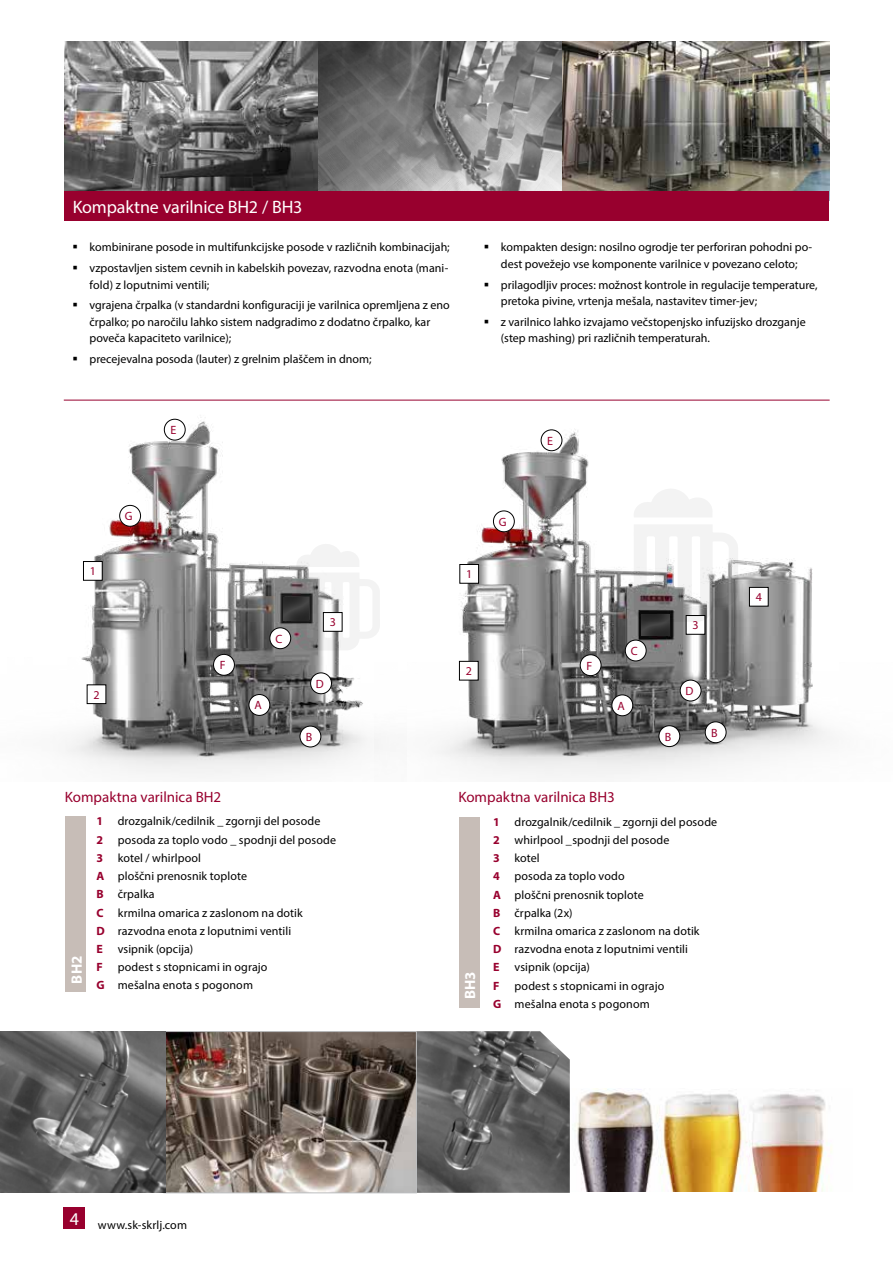
<style>
.page{position:relative;width:893px;height:1263px;background:#fff}
.page>*{position:absolute;margin:0;border:0;box-sizing:border-box;transform-origin:0 0}
.t1{font:18px "Myriad Pro";letter-spacing:-.01em;color:#fff}
.t2{font:15px "Myriad Pro";color:#98002e}
.t3{font:700 15px "Myriad Pro";letter-spacing:.005em;color:#fff}
.t4{font:12px/18.1px "Myriad Pro";color:#000}
.t5{font:12px "Myriad Pro";color:#98002e}
.s1{font-weight:700;color:#98002e}
</style>
<div class="page">
<div style="left:64px;top:1208px;width:21px;height:21px;background:#98002e"></div>
<img style="left:66px;top:418px;width:301px;height:357px">
<img style="left:374px;top:429px;width:456px;height:348px">
<svg style="left:296px;top:543px;width:84px;height:107px"></svg>
<img style="left:575px;top:1088px;width:257px;height:103px">
<img style="left:65px;top:42px;width:254px;height:149px">
<img style="left:417px;top:1031px;width:153px;height:162px">
<div style="left:283px;top:592px;width:30px;height:29px;background:#000;opacity:.5"></div>
<div style="left:83px;top:561px;width:19px;height:19px;background:#fff"></div>
<div style="left:83px;top:561px;width:19px;height:19px;border:1px solid #000"></div>
<div style="left:87px;top:685px;width:19px;height:19px;background:#fff"></div>
<div style="left:87px;top:685px;width:19px;height:19px;border:1px solid #000"></div>
<div style="left:323px;top:612px;width:19px;height:19px;background:#fff"></div>
<div style="left:323px;top:612px;width:19px;height:19px;border:1px solid #000"></div>
<div style="left:249px;top:694px;width:21px;height:21px;background:#fff;border-radius:50%"></div>
<div style="left:249px;top:694px;width:21px;height:22px;border:1px solid #000;border-radius:50%"></div>
<div style="left:270px;top:628px;width:21px;height:21px;background:#fff;border-radius:50%"></div>
<div style="left:270px;top:628px;width:21px;height:21px;border:1px solid #000;border-radius:50%"></div>
<div style="left:311px;top:673px;width:20px;height:21px;background:#fff;border-radius:50%"></div>
<div style="left:310px;top:673px;width:22px;height:21px;border:1px solid #000;border-radius:50%"></div>
<div style="left:164px;top:419px;width:21px;height:21px;background:#fff;border-radius:50%"></div>
<div style="left:164px;top:419px;width:21px;height:21px;border:1px solid #000;border-radius:50%"></div>
<div style="left:120px;top:505px;width:21px;height:21px;background:#fff;border-radius:50%"></div>
<div style="left:119px;top:505px;width:22px;height:21px;border:1px solid #000;border-radius:50%"></div>
<div style="left:214px;top:654px;width:20px;height:21px;background:#fff;border-radius:50%"></div>
<div style="left:213px;top:654px;width:22px;height:21px;border:1px solid #000;border-radius:50%"></div>
<div style="left:300px;top:726px;width:21px;height:21px;background:#fff;border-radius:50%"></div>
<div style="left:300px;top:726px;width:21px;height:21px;border:1px solid #000;border-radius:50%"></div>
<img style="left:562px;top:42px;width:267px;height:149px">
<img style="left:319px;top:42px;width:243px;height:149px">
<div style="left:64px;top:191px;width:765px;height:30px;background:#98002e"></div>
<hr style="left:64px;top:400px;width:766px;height:1px;background:#98002e">
<div style="left:65px;top:817px;width:21px;height:175px;background:#c7bdb7"></div>
<div style="left:459px;top:817px;width:20px;height:190px;background:#c7bdb7"></div>
<img style="left:0;top:1031px;width:415px;height:162px">
<div style="left:164px;top:1031px;width:253px;height:162px;border:1px solid #bcbec0"></div>
<div style="left:641px;top:610px;width:30px;height:26px;background:#000;opacity:.5"></div>
<div style="left:612px;top:695px;width:21px;height:21px;background:#fff;border-radius:50%"></div>
<div style="left:612px;top:695px;width:21px;height:21px;border:1px solid #000;border-radius:50%"></div>
<div style="left:659px;top:726px;width:21px;height:21px;background:#fff;border-radius:50%"></div>
<div style="left:659px;top:725px;width:21px;height:22px;border:1px solid #000;border-radius:50%"></div>
<div style="left:625px;top:640px;width:21px;height:21px;background:#fff;border-radius:50%"></div>
<div style="left:625px;top:640px;width:21px;height:21px;border:1px solid #000;border-radius:50%"></div>
<div style="left:680px;top:680px;width:21px;height:21px;background:#fff;border-radius:50%"></div>
<div style="left:680px;top:680px;width:21px;height:21px;border:1px solid #000;border-radius:50%"></div>
<div style="left:541px;top:430px;width:21px;height:21px;background:#fff;border-radius:50%"></div>
<div style="left:541px;top:430px;width:21px;height:21px;border:1px solid #000;border-radius:50%"></div>
<div style="left:580px;top:655px;width:21px;height:21px;background:#fff;border-radius:50%"></div>
<div style="left:580px;top:654px;width:21px;height:22px;border:1px solid #000;border-radius:50%"></div>
<div style="left:493px;top:511px;width:21px;height:21px;background:#fff;border-radius:50%"></div>
<div style="left:493px;top:511px;width:21px;height:21px;border:1px solid #000;border-radius:50%"></div>
<div style="left:749px;top:587px;width:19px;height:19px;background:#fff"></div>
<div style="left:749px;top:587px;width:19px;height:19px;border:1px solid #000"></div>
<div style="left:460px;top:564px;width:19px;height:19px;background:#fff"></div>
<div style="left:460px;top:564px;width:19px;height:19px;border:1px solid #000"></div>
<div style="left:459px;top:661px;width:19px;height:19px;background:#fff"></div>
<div style="left:459px;top:661px;width:19px;height:19px;border:1px solid #000"></div>
<div style="left:686px;top:615px;width:19px;height:19px;background:#fff"></div>
<div style="left:705px;top:722px;width:21px;height:21px;background:#fff;border-radius:50%"></div>
<div style="left:705px;top:722px;width:21px;height:21px;border:1px solid #000;border-radius:50%"></div>
<svg style="left:633px;top:488px;width:80px;height:29px"></svg>
<svg style="left:633px;top:524px;width:105px;height:98px"></svg>
<h1 class="t1" style="left:73px;top:196px;width:231px">Kompaktne varilnice BH2 / BH3</h1>
<p class="t4" style="left:90px;top:237px;width:362px;line-height:20.7px">kombinirane posode in multifunkcijske posode v različnih kombinacijah; vzpostavljen sistem cevnih in kabelskih povezav, razvodna enota (mani-</p>
<p class="t4" style="left:90px;top:274px;width:362px;line-height:20.7px">fold) z loputnimi ventili;<br>vgrajena črpalka (v standardni konfiguraciji je varilnica opremljena z eno</p>
<p class="t4" style="left:90px;top:313px;width:342px;line-height:16.5px">črpalko; po naročilu lahko sistem nadgradimo z dodatno črpalko, kar poveča kapaciteto varilnice);</p>
<p class="t4" style="left:90px;top:350px;width:284px">precejevalna posoda (lauter) z grelnim plaščem in dnom;</p>
<p class="t5" style="left:171px;top:423px;width:7px">E</p>
<p class="t5" style="left:90px;top:564px;width:8px">1</p>
<p class="t5" style="left:125px;top:509px;width:9px">G</p>
<p class="t5" style="left:93px;top:687px;width:8px">2</p>
<p class="t5" style="left:220px;top:658px;width:7px">F</p>
<p class="t5" style="left:276px;top:631px;width:8px">C</p>
<p class="t5" style="left:254px;top:698px;width:9px">A</p>
<p class="t5" style="left:330px;top:615px;width:8px">3</p>
<p class="t5" style="left:316px;top:676px;width:9px">D</p>
<p class="t5" style="left:306px;top:730px;width:8px">B</p>
<p class="t5" style="left:466px;top:567px;width:8px">1</p>
<p class="t5" style="left:466px;top:664px;width:8px">2</p>
<p class="t4" style="left:501px;top:239px;width:313px;line-height:16.5px">kompakten design: nosilno ogrodje ter perforiran pohodni po&shy;dest povežejo vse komponente varilnice v povezano celoto;</p>
<p class="t4" style="left:501px;top:276px;width:318px;line-height:16.5px">prilagodljiv proces: možnost kontrole in regulacije temperature, pretoka pivine, vrtenja mešala, nastavitev timer-jev;</p>
<p class="t4" style="left:501px;top:313px;width:306px;line-height:16.5px">z varilnico lahko izvajamo večstopenjsko infuzijsko drozganje (step mashing) pri različnih temperaturah.</p>
<p class="t5" style="left:499px;top:514px;width:9px">G</p>
<p class="t5" style="left:547px;top:433px;width:7px">E</p>
<p class="t5" style="left:586px;top:658px;width:7px">F</p>
<p class="t5" style="left:631px;top:644px;width:8px">C</p>
<p class="t5" style="left:617px;top:698px;width:9px">A</p>
<p class="t5" style="left:692px;top:618px;width:8px">3</p>
<p class="t5" style="left:665px;top:729px;width:8px">B</p>
<p class="t5" style="left:685px;top:684px;width:9px">D</p>
<p class="t5" style="left:711px;top:725px;width:8px">B</p>
<p class="t5" style="left:756px;top:590px;width:8px">4</p>
<p class="t2" style="left:65px;top:788px;width:158px">Kompaktna varilnica BH2</p>
<p class="t2" style="left:458px;top:788px;width:158px">Kompaktna varilnica BH3</p>
<p class="t3" style="left:67px;top:984px;width:29px;rotate:-90deg">BH2</p>
<p class="t4" style="left:97px;top:812px;width:241px"><span class="s1">1</span> drozgalnik/cedilnik _ zgornji del posode<br><span class="s1">2</span> posoda za toplo vodo _ spodnji del posode<br><span class="s1">3</span> kotel / whirlpool<br><span class="s1">A</span> ploščni prenosnik toplote<br><span class="s1">B</span> črpalka<br><span class="s1">C</span> krmilna omarica z zaslonom na dotik<br><span class="s1">D</span> razvodna enota z loputnimi ventili<br><span class="s1">E</span> vsipnik (opcija)<br><span class="s1">F</span> podest s stopnicami in ograjo<br><span class="s1">G</span> mešalna enota s pogonom</p>
<p class="t4" style="left:493px;top:812px;width:225px"><span class="s1">1</span> drozgalnik/cedilnik _ zgornji del posode<br><span class="s1">2</span> whirlpool _spodnji del posode<br><span class="s1">3</span> kotel<br><span class="s1">4</span> posoda za toplo vodo<br><span class="s1">A</span> ploščni prenosnik toplote<br><span class="s1">B</span> črpalka (2x)<br><span class="s1">C</span> krmilna omarica z zaslonom na dotik<br><span class="s1">D</span> razvodna enota z loputnimi ventili<br><span class="s1">E</span> vsipnik (opcija)<br><span class="s1">F</span> podest s stopnicami in ograjo<br><span class="s1">G</span> mešalna enota s pogonom</p>
<p class="t3" style="left:460px;top:999px;width:29px;rotate:-90deg">BH3</p>
<p class="t4" style="left:70px;top:1216px;width:119px"><sup>4</sup> www.sk-skrlj.com</p>
</div>
